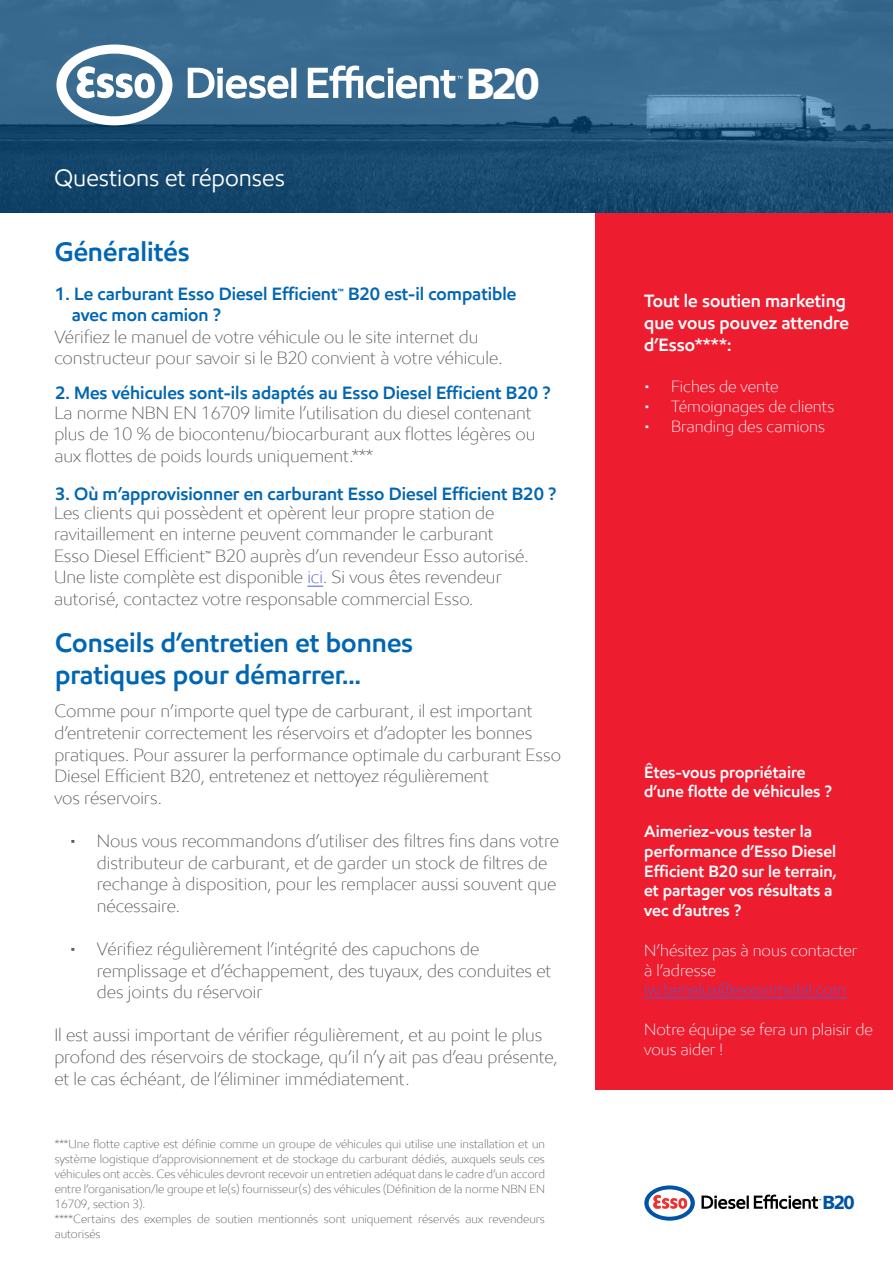
<style>
.page{position:relative;width:893px;height:1263px;background:#fff}
.page>*{position:absolute;margin:0;border:0;box-sizing:border-box;transform-origin:0 0}
.t1{font:700 44.1px "E Mprint";color:#fff}
.t2{font:600 27px/32.4px "E Mprint";color:#0066b3}
.t3{font:24px "E Mprint";color:#fff}
.t4{font:700 19.2px "E Mprint";color:#0054a5}
.t5{font:300 18px/21.6px "E Mprint";color:#58595b}
.t6{font:600 18px/21.6px "E Mprint";color:#0066b3}
.t7{font:600 18px/21.6px "E Mprint";color:#fff}
.t8{font:600 16.5px/19.8px "E Mprint";color:#fff}
.t9{font:300 16.5px/19.8px "E Mprint";color:#fff}
.t10{font:300 16.5px "E Mprint";color:#4f5cd6}
.t11{font:300 12px/15px "E Mprint";color:#58595b}
.s1{color:#4f5cd6}
</style>
<div class="page">
<div style="left:595px;top:213px;width:298px;height:877px;background:#ed1c2f"></div>
<svg style="left:307px;top:586px;width:16px;height:1px"></svg>
<hr style="left:644px;top:997px;width:202px;height:1px;background:#4f5cd6">
<svg style="left:701px;top:1194px;width:120px;height:15px"></svg>
<svg style="left:644px;top:1185px;width:51px;height:35px"></svg>
<img style="left:0;top:0;width:893px;height:213px">
<svg style="left:188px;top:68px;width:108px;height:31px"></svg>
<svg style="left:308px;top:66px;width:154px;height:33px"></svg>
<svg style="left:56px;top:45px;width:116px;height:80px"></svg>
<h3 class="t3" style="left:54px;top:163px;width:232px">Questions et réponses</h3>
<h1 class="t1" style="left:466px;top:56px;width:76px">B20</h1>
<h2 class="t2" style="left:55px;top:235px;width:136px">Généralités</h2>
<p class="t6" style="left:72px;top:283px;width:446px;text-indent:-17px">1. Le carburant Esso Diesel Efficient™ B20 est-il compatible avec mon camion ?</p>
<p class="t7" style="left:644px;top:290px;width:206px">Tout le soutien marketing que vous pouvez attendre d’Esso****:</p>
<p class="t9" style="left:644px;top:376px;width:136px">• Fiches de vente</p>
<p class="t9" style="left:644px;top:396px;width:192px">• Témoignages de clients</p>
<p class="t9" style="left:644px;top:416px;width:182px">• Branding des camions</p>
<p class="t5" style="left:54px;top:325px;width:450px">Vérifiez le manuel de votre véhicule ou le site internet du constructeur pour savoir si le B20 convient à votre véhicule.</p>
<p class="t6" style="left:55px;top:381px;width:497px">2. Mes véhicules sont-ils adaptés au Esso Diesel Efficient B20 ?</p>
<p class="t5" style="left:54px;top:402px;width:483px">La norme NBN EN 16709 limite l’utilisation du diesel contenant plus de 10 % de biocontenu/biocarburant aux flottes légères ou aux flottes de poids lourds uniquement.***</p>
<p class="t6" style="left:55px;top:482px;width:503px">3. Où m’approvisionner en carburant Esso Diesel Efficient B20 ?</p>
<p class="t5" style="left:54px;top:502px;width:476px">Les clients qui possèdent et opèrent leur propre station de ravitaillement en interne peuvent commander le carburant Esso Diesel Efficient™ B20 auprès d’un revendeur Esso autorisé.<br>Une liste complète est disponible <span class="s1">ici</span>. Si vous êtes revendeur autorisé, contactez votre responsable commercial Esso.</p>
<h2 class="t2" style="left:55px;top:626px;width:360px">Conseils d’entretien et bonnes pratiques pour démarrer…</h2>
<p class="t5" style="left:54px;top:700px;width:508px">Comme pour n’importe quel type de carburant, il est important d’entretenir correctement les réservoirs et d’adopter les bonnes pratiques. Pour assurer la performance optimale du carburant Esso Diesel Efficient B20, entretenez et nettoyez régulièrement<br>vos réservoirs.</p>
<p class="t5" style="left:97px;top:830px;width:464px;text-indent:-27px">• Nous vous recommandons d’utiliser des filtres fins dans votre distributeur de carburant, et de garder un stock de filtres de rechange à disposition, pour les remplacer aussi souvent que nécessaire.</p>
<p class="t5" style="left:97px;top:938px;width:456px;text-indent:-27px">• Vérifiez régulièrement l’intégrité des capuchons de remplissage et d’échappement, des tuyaux, des conduites et des joints du réservoir</p>
<p class="t5" style="left:54px;top:1024px;width:505px">Il est aussi important de vérifier régulièrement, et au point le plus profond des réservoirs de stockage, qu’il n’y ait pas d’eau présente, et le cas échéant, de l’éliminer immédiatement.</p>
<p class="t11" style="left:55px;top:1136px;width:492px">***Une flotte captive est définie comme un groupe de véhicules qui utilise une installation et un système logistique d’approvisionnement et de stockage du carburant dédiés, auxquels seuls ces véhicules ont accès. Ces véhicules devront recevoir un entretien adéquat dans le cadre d’un accord entre l’organisation/le groupe et le(s) fournisseur(s) des véhicules (Définition de la norme NBN EN 16709, section 3).<br>****Certains des exemples de soutien mentionnés sont uniquement réservés aux revendeurs autorisés</p>
<p class="t8" style="left:644px;top:762px;width:189px">Êtes-vous propriétaire d’une flotte de véhicules ?</p>
<p class="t8" style="left:644px;top:821px;width:194px">Aimeriez-vous tester la performance d’Esso Diesel<br>Efficient B20 sur le terrain, et partager vos résultats a vec d’autres ?</p>
<p class="t9" style="left:644px;top:940px;width:215px">N’hésitez pas à nous contacter à l’adresse</p>
<p class="t10" style="left:644px;top:979px;width:204px">iw.benelux@exxonmobil.com</p>
<p class="t9" style="left:644px;top:1019px;width:230px">Notre équipe se fera un plaisir de vous aider !</p>
<p class="t4" style="left:823px;top:1190px;width:34px">B20</p>
</div>
